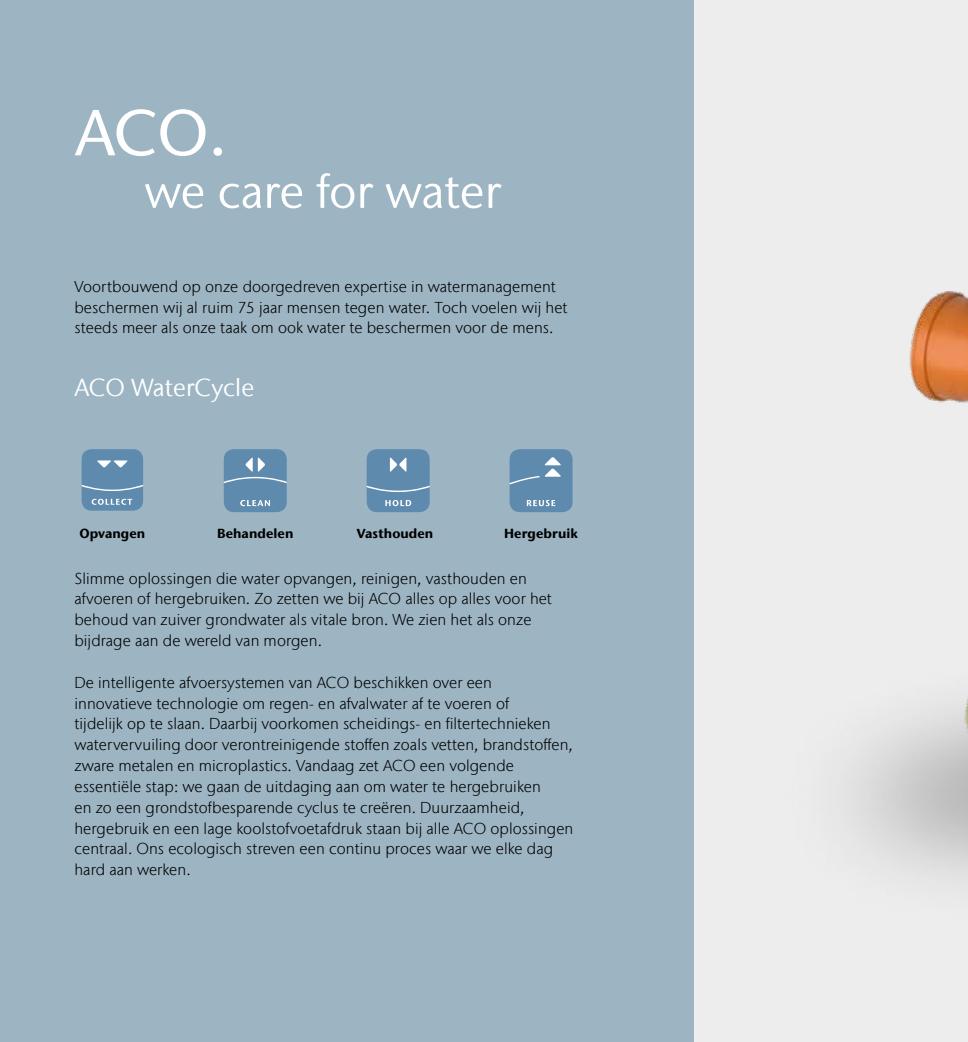
<style>
.page{position:relative;width:968px;height:1042px;background:#fff}
.page>*{position:absolute;margin:0;border:0;box-sizing:border-box;transform-origin:0 0}
.t1{font:24.5px "Stone Sans IIITC Com";letter-spacing:.005em;color:#fff}
.t2{font:300 15.75px/20.8px "Stone Sans IIITC Com";letter-spacing:.005em;color:#000}
.t3{font:700 13.12px "Stone Sans IIITC Com";letter-spacing:.005em;color:#000}
</style>
<div class="page">
<div style="left:0;top:0;width:715px;height:1042px;background:#9db5c3"></div>
<div style="left:694px;top:0;width:273px;height:1042px;background:#ededed"></div>
<img style="left:907px;top:291px;width:60px;height:519px">
<svg style="left:75px;top:109px;width:130px;height:47px"></svg>
<svg style="left:213px;top:147px;width:9px;height:9px"></svg>
<svg style="left:145px;top:184px;width:58px;height:24px"></svg>
<svg style="left:220px;top:184px;width:41px;height:24px"></svg>
<svg style="left:267px;top:184px;width:35px;height:24px"></svg>
<svg style="left:316px;top:173px;width:38px;height:35px"></svg>
<svg style="left:360px;top:184px;width:13px;height:24px"></svg>
<svg style="left:385px;top:177px;width:97px;height:31px"></svg>
<svg style="left:488px;top:184px;width:13px;height:24px"></svg>
<div style="left:224px;top:449px;width:63px;height:63px;background:#5e8aae;border-radius:10px"></div>
<svg style="left:224px;top:457px;width:63px;height:49px"></svg>
<div style="left:366px;top:449px;width:63px;height:63px;background:#5e8aae;border-radius:10px"></div>
<svg style="left:366px;top:457px;width:63px;height:49px"></svg>
<div style="left:509px;top:449px;width:63px;height:63px;background:#5e8aae;border-radius:10px"></div>
<svg style="left:509px;top:457px;width:52px;height:27px"></svg>
<svg style="left:526px;top:500px;width:29px;height:6px"></svg>
<div style="left:82px;top:449px;width:61px;height:62px;background:#5e8aae;border-radius:10px"></div>
<svg style="left:82px;top:460px;width:61px;height:45px"></svg>
<p class="t2" style="left:74px;top:276px;width:494px">Voortbouwend op onze doorgedreven expertise in watermanagement beschermen wij al ruim 75 jaar mensen tegen water. Toch voelen wij het steeds meer als onze taak om ook water te beschermen voor de mens.</p>
<h1 class="t1" style="left:74px;top:372px;width:181px">ACO WaterCycle</h1>
<p class="t3" style="left:79px;top:525px;width:68px">Opvangen</p>
<p class="t3" style="left:217px;top:525px;width:78px">Behandelen</p>
<p class="t3" style="left:357px;top:525px;width:78px">Vasthouden</p>
<p class="t3" style="left:504px;top:525px;width:75px">Hergebruik</p>
<p class="t2" style="left:74px;top:567px;width:479px">Slimme oplossingen die water opvangen, reinigen, vasthouden en afvoeren of hergebruiken. Zo zetten we bij ACO alles op alles voor het behoud van zuiver grondwater als vitale bron. We zien het als onze bijdrage aan de wereld van morgen.</p>
<p class="t2" style="left:74px;top:672px;width:500px">De intelligente afvoersystemen van ACO beschikken over een innovatieve technologie om regen- en afvalwater af te voeren of<br>tijdelijk op te slaan. Daarbij voorkomen scheidings- en filtertechnieken watervervuiling door verontreinigende stoffen zoals vetten, brandstoffen, zware metalen en microplastics. Vandaag zet ACO een volgende essentiële stap: we gaan de uitdaging aan om water te hergebruiken<br>en zo een grondstofbesparende cyclus te creëren. Duurzaamheid, hergebruik en een lage koolstofvoetafdruk staan bij alle ACO oplossingen centraal. Ons ecologisch streven een continu proces waar we elke dag hard aan werken.</p>
</div>
